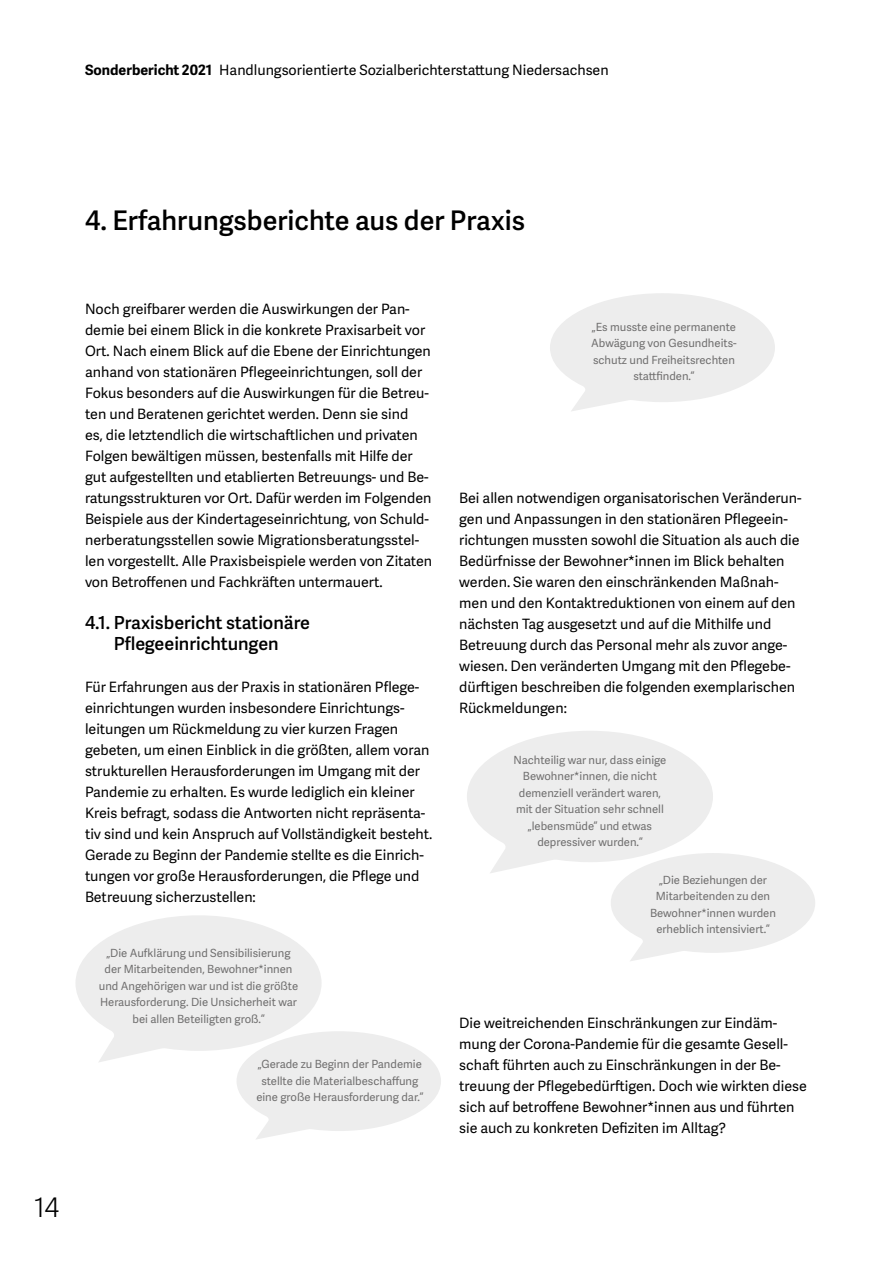
<style>
.page{position:relative;width:893px;height:1263px;background:#fff}
.page>*{position:absolute;margin:0;border:0;box-sizing:border-box;transform-origin:0 0}
.t1{font:600 27px "Adelle Sans";color:#000}
.t2{font:300 27px "Adelle Sans";color:#000}
.t3{font:600 18px/21px "Adelle Sans";color:#000;text-align:center}
.t4{font:14.25px/21px "Adelle Sans";color:#000}
.t5{font:11.25px/16.5px "Adelle Sans";color:#706f6f;text-align:center}
.s1{font-weight:700}
</style>
<div class="page">
<svg style="left:76px;top:915px;width:365px;height:224px"></svg>
<svg style="left:550px;top:293px;width:225px;height:118px"></svg>
<svg style="left:467px;top:731px;width:348px;height:230px"></svg>
<p class="t4" style="left:85px;top:59px;width:525px"><span class="s1">Sonderbericht 2021</span> Handlungsorientierte Sozialberichterstattung Niedersachsen</p>
<h1 class="t1" style="left:85px;top:200px;width:441px">4. Erfahrungsberichte aus der Praxis</h1>
<p class="t4" style="left:85px;top:298px;width:349px">Noch greifbarer werden die Auswirkungen der Pan&shy;demie bei einem Blick in die konkrete Praxisarbeit vor Ort. Nach einem Blick auf die Ebene der Einrichtungen anhand von stationären Pflegeeinrichtungen, soll der Fokus besonders auf die Auswirkungen für die Betreu&shy;ten und Beratenen gerichtet werden. Denn sie sind<br>es, die letztendlich die wirtschaftlichen und privaten Folgen bewältigen müssen, bestenfalls mit Hilfe der gut aufgestellten und etablierten Betreuungs- und Be&shy;ratungsstrukturen vor Ort. Dafür werden im Folgenden Beispiele aus der Kindertageseinrichtung, von Schuld&shy;nerberatungsstellen sowie Migrationsberatungsstel&shy;len vorgestellt. Alle Praxisbeispiele werden von Zitaten von Betroffenen und Fachkräften untermauert.</p>
<p class="t3" style="left:85px;top:611px;width:227px">4.1. Praxisbericht stationäre<br>Pflegeeinrichtungen</p>
<p class="t4" style="left:85px;top:676px;width:349px">Für Erfahrungen aus der Praxis in stationären Pflege&shy;einrichtungen wurden insbesondere Einrichtungs&shy;leitungen um Rückmeldung zu vier kurzen Fragen gebeten, um einen Einblick in die größten, allem voran strukturellen Herausforderungen im Umgang mit der Pandemie zu erhalten. Es wurde lediglich ein kleiner Kreis befragt, sodass die Antworten nicht repräsenta&shy;tiv sind und kein Anspruch auf Vollständigkeit besteht.<br>Gerade zu Beginn der Pandemie stellte es die Einrich&shy;tungen vor große Herausforderungen, die Pflege und Betreuung sicherzustellen:</p>
<p class="t5" style="left:99px;top:944px;width:201px">„Die Aufklärung und Sensibilisierung der Mitarbeitenden, Bewohner*innen und Angehörigen war und ist die größte Herausforderung. Die Unsicherheit war bei allen Beteiligten groß.“</p>
<p class="t5" style="left:256px;top:1056px;width:168px">„Gerade zu Beginn der Pandemie stellte die Materialbeschaffung eine große Herausforderung dar.“</p>
<h1 class="t2" style="left:34px;top:1188px;width:27px">14</h1>
<p class="t5" style="left:591px;top:318px;width:147px">„Es musste eine permanente<br>Abwägung von Gesundheits&shy;schutz und Freiheitsrechten stattfinden.“</p>
<p class="t4" style="left:459px;top:487px;width:344px">Bei allen notwendigen organisatorischen Veränderun&shy;gen und Anpassungen in den stationären Pflegeein&shy;richtungen mussten sowohl die Situation als auch die Bedürfnisse der Bewohner*innen im Blick behalten werden. Sie waren den einschränkenden Maßnah&shy;men und den Kontaktreduktionen von einem auf den nächsten Tag ausgesetzt und auf die Mithilfe und Betreuung durch das Personal mehr als zuvor ange&shy;wiesen. Den veränderten Umgang mit den Pflegebe&shy;dürftigen beschreiben die folgenden exemplarischen Rückmeldungen:</p>
<p class="t5" style="left:513px;top:751px;width:154px">Nachteilig war nur, dass einige<br>Bewohner*innen, die nicht demenziell verändert waren, mit der Situation sehr schnell „lebensmüde“ und etwas depressiver wurden.“</p>
<p class="t5" style="left:650px;top:871px;width:127px">„Die Beziehungen der<br>Mitarbeitenden zu den<br>Bewohner*innen wurden erheblich intensiviert.“</p>
<p class="t4" style="left:459px;top:1012px;width:349px">Die weitreichenden Einschränkungen zur Eindäm&shy;mung der Corona-Pandemie für die gesamte Gesell&shy;schaft führten auch zu Einschränkungen in der Be&shy;treuung der Pflegebedürftigen. Doch wie wirkten diese sich auf betroffene Bewohner*innen aus und führten sie auch zu konkreten Defiziten im Alltag?</p>
</div>
